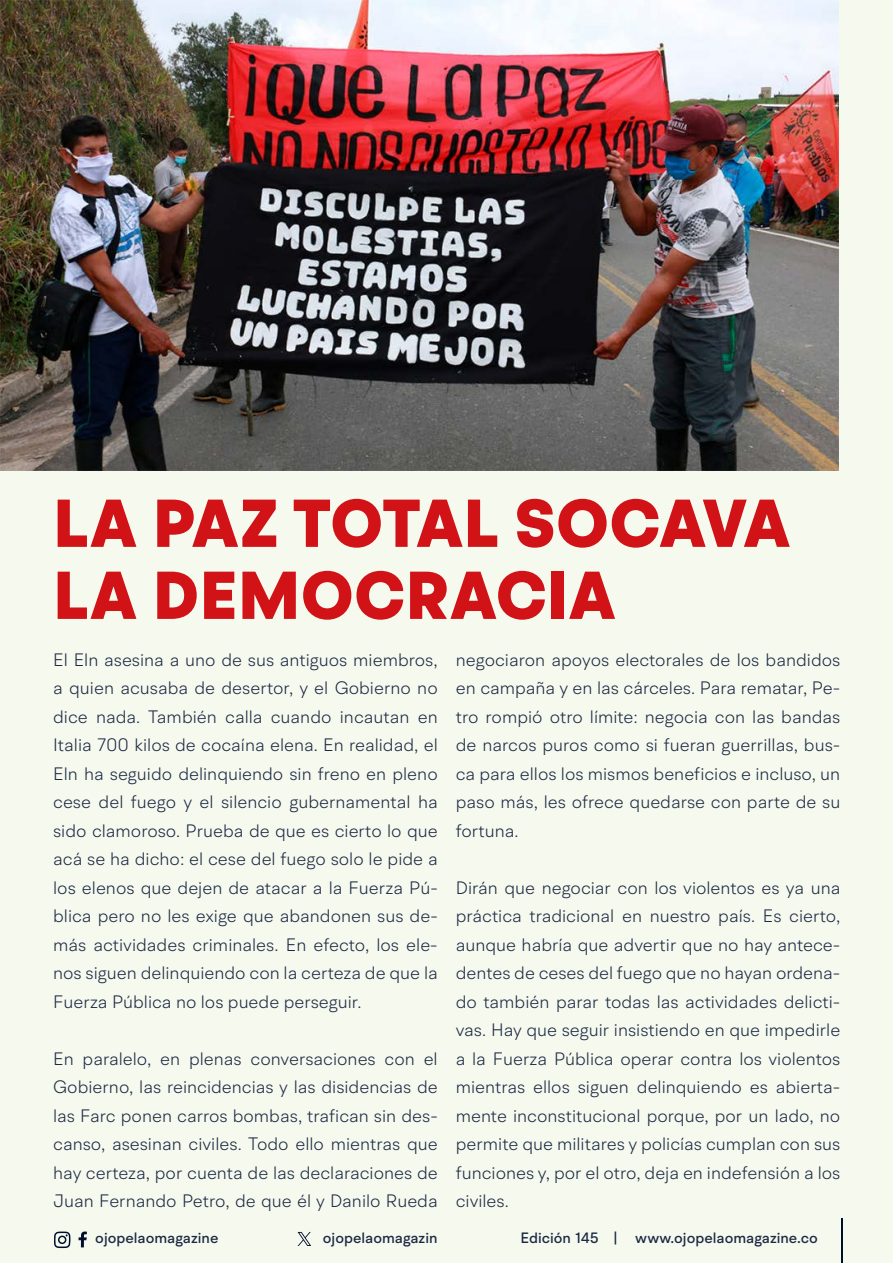
<style>
.page{position:relative;width:893px;height:1263px;background:#f6f9ee}
.page>*{position:absolute;margin:0;border:0;box-sizing:border-box;transform-origin:0 0}
.t1{font:900 67.5px/72px "BR Hendrix";letter-spacing:.01em;color:#d11217}
.t2{font:300 18px/28.5px "BR Hendrix";color:#1b2943;text-align:justify}
.t3{font:500 15px "BR Hendrix";color:#1b2943}
</style>
<div class="page">
<svg style="left:79px;top:1231px;width:8px;height:16px"></svg>
<svg style="left:54px;top:1231px;width:17px;height:17px"></svg>
<hr style="left:841px;top:1219px;width:1px;height:44px;background:#000f2b">
<svg style="left:298px;top:1232px;width:13px;height:14px"></svg>
<img style="left:0;top:0;width:839px;height:471px">
<h1 class="t1" style="left:53px;top:489px;width:738px">LA PAZ TOTAL SOCAVA<br>LA DEMOCRACIA</h1>
<p class="t2" style="left:53px;top:645px;width:386px">El Eln asesina a uno de sus antiguos miembros, a quien acusaba de desertor, y el Gobierno no dice nada. También calla cuando incautan en Italia 700 kilos de cocaína elena. En realidad, el Eln ha seguido delinquiendo sin freno en pleno cese del fuego y el silencio gubernamental ha sido clamoroso. Prueba de que es cierto lo que acá se ha dicho: el cese del fuego solo le pide a los elenos que dejen de atacar a la Fuerza Pú&shy;blica pero no les exige que abandonen sus de&shy;más actividades criminales. En efecto, los ele&shy;nos siguen delinquiendo con la certeza de que la Fuerza Pública no los puede perseguir.</p>
<p class="t2" style="left:53px;top:1044px;width:386px">En paralelo, en plenas conversaciones con el Gobierno, las reincidencias y las disidencias de las Farc ponen carros bombas, trafican sin des&shy;canso, asesinan civiles. Todo ello mientras que hay certeza, por cuenta de las declaraciones de Juan Fernando Petro, de que él y Danilo Rueda</p>
<p class="t2" style="left:456px;top:645px;width:386px">negociaron apoyos electorales de los bandidos en campaña y en las cárceles. Para rematar, Pe&shy;tro rompió otro límite: negocia con las bandas de narcos puros como si fueran guerrillas, bus&shy;ca para ellos los mismos beneficios e incluso, un paso más, les ofrece quedarse con parte de su fortuna.</p>
<p class="t2" style="left:456px;top:873px;width:386px">Dirán que negociar con los violentos es ya una práctica tradicional en nuestro país. Es cierto, aunque habría que advertir que no hay antece&shy;dentes de ceses del fuego que no hayan ordena&shy;do también parar todas las actividades delicti&shy;vas. Hay que seguir insistiendo en que impedirle a la Fuerza Pública operar contra los violentos mientras ellos siguen delinquiendo es abierta&shy;mente inconstitucional porque, por un lado, no permite que militares y policías cumplan con sus funciones y, por el otro, deja en indefensión a los civiles.</p>
<p class="t3" style="left:95px;top:1229px;width:125px">ojopelaomagazine</p>
<p class="t3" style="left:323px;top:1229px;width:116px">ojopelaomagazin</p>
<p class="t3" style="left:521px;top:1229px;width:299px">Edición 145 | www.ojopelaomagazine.co</p>
</div>
